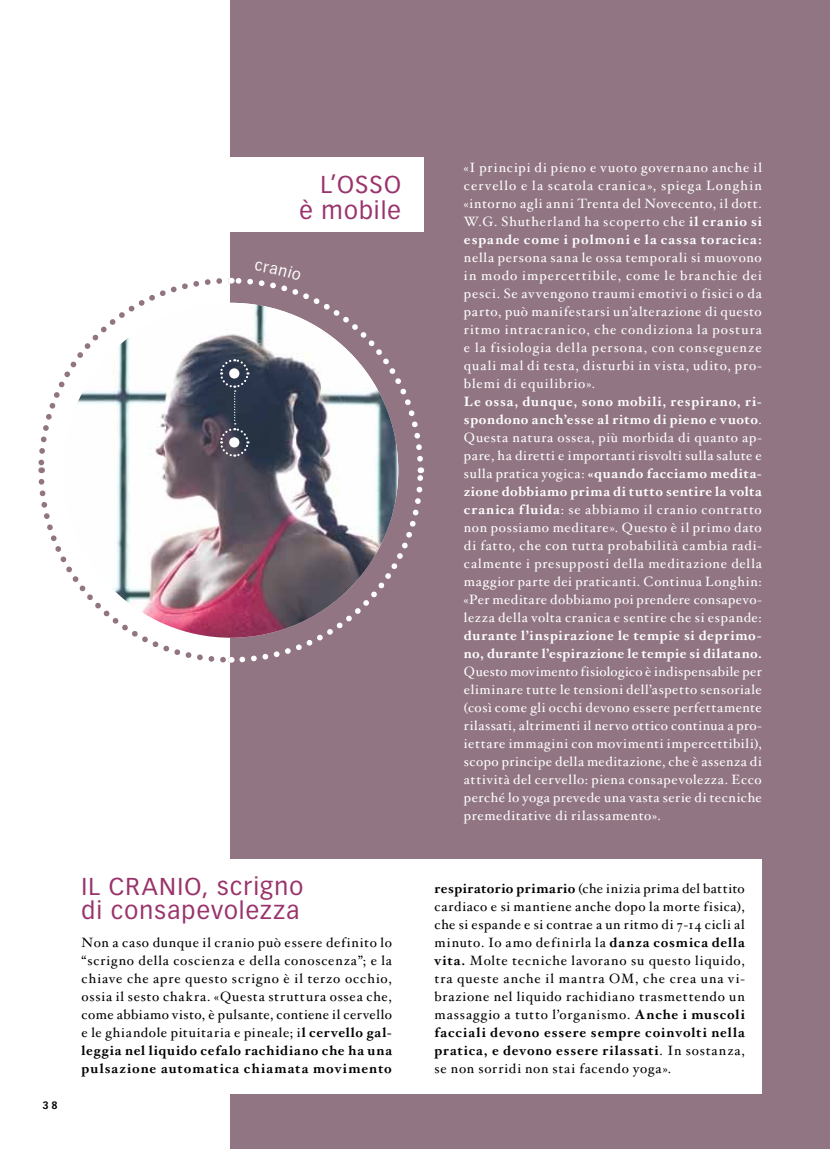
<style>
.page{position:relative;width:830px;height:1149px;background:#fff}
.page>*{position:absolute;margin:0;border:0;box-sizing:border-box;transform-origin:0 0}
.t1{font:24px/24px "Vectora LH";letter-spacing:.045em;color:#99336c}
.t2{font:13.5px/18px "Hoefler Text";letter-spacing:.055em;color:#fff;text-align:justify}
.t3{font:13.5px/18px "Hoefler Text";letter-spacing:.055em;color:#000;text-align:justify}
.t4{font:700 13.5px/18px "Hoefler Text";letter-spacing:.045em;color:#fff}
.t5{font:700 10.5px "Vectora LH";color:#000}
.s1{font-weight:700}
</style>
<div class="page">
<div style="left:230px;top:0;width:599px;height:1148px;background:#917582"></div>
<div style="left:65px;top:859px;width:696px;height:234px;background:#fff"></div>
<div style="left:169px;top:157px;width:254px;height:75px;background:#fff"></div>
<svg style="left:811px;top:655px;width:19px;height:494px"></svg>
<svg style="left:38px;top:277px;width:387px;height:386px"></svg>
<h1 class="t1" style="left:299px;top:172px;width:103px;line-height:25.7px;text-align:right">L’osso<br>è mobile</h1>
<p class="t5" style="left:43px;top:1098px;width:17px">3 8</p>
<h1 class="t1" style="left:82px;top:874px;width:223px">Il cranio, scrigno di consapevolezza</h1>
<p class="t3" style="left:82px;top:933px;width:312px">Non a caso dunque il cranio può essere definito lo “scrigno della coscienza e della conoscenza”; e la chiave che apre questo scrigno è il terzo occhio, ossia il sesto chakra. «Questa struttura ossea che, come abbiamo visto, è pulsante, contiene il cervello e le ghiandole pituitaria e pineale; i<span class="s1">l cervello gal&shy;leggia nel liquido cefalo rachidiano che ha una pulsazione automatica chiamata movimento</span></p>
<p class="t2" style="left:463px;top:159px;width:299px">«I principi di pieno e vuoto governano anche il cervello e la scatola cranica», spiega Longhin «intorno agli anni Trenta del Novecento, il dott.<br>W.G. Shutherland ha scoperto che <span class="s1">il cranio si espande come i polmoni e la cassa toracica:</span></p>
<p class="t2" style="left:463px;top:249px;width:299px">nella persona sana le ossa temporali si muovono in modo impercettibile, come le branchie dei pesci. Se avvengono traumi emotivi o fisici o da parto, può manifestarsi un’alterazione di questo ritmo intracranico, che condiziona la postura e la fisiologia della persona, con conseguenze quali mal di testa, disturbi in vista, udito, pro&shy;blemi di equilibrio».</p>
<p class="t2" style="left:463px;top:393px;width:299px"><span class="s1">Le ossa, dunque, sono mobili, respirano, ri&shy;spondono anch’esse al ritmo di pieno e vuoto</span>.<br>Questa natura ossea, più morbida di quanto ap&shy;pare, ha diretti e importanti risvolti sulla salute e sulla pratica yogica: <span class="s1">«quando facciamo medita&shy;zione dobbiamo prima di tutto sentire la volta cranica fluida</span>: se abbiamo il cranio contratto non possiamo meditare». Questo è il primo dato di fatto, che con tutta probabilità cambia radi&shy;calmente i presupposti della meditazione della maggior parte dei praticanti. Continua Longhin: «Per meditare dobbiamo poi prendere consapevo&shy;lezza della volta cranica e sentire che si espande:</p>
<p class="t4" style="left:463px;top:626px;width:299px">durante l’inspirazione le tempie si deprimo&shy;no, durante l’espirazione le tempie si dilatano.</p>
<p class="t2" style="left:463px;top:662px;width:299px">Questo movimento fisiologico è indispensabile per eliminare tutte le tensioni dell’aspetto sensoriale (così come gli occhi devono essere perfettamente rilassati, altrimenti il nervo ottico continua a pro&shy;iettare immagini con movimenti impercettibili), scopo principe della meditazione, che è assenza di attività del cervello: piena consapevolezza. Ecco perché lo yoga prevede una vasta serie di tecniche premeditative di rilassamento».</p>
<p class="t3" style="left:434px;top:879px;width:312px"><span class="s1">respiratorio primario</span> (che inizia prima del battito cardiaco e si mantiene anche dopo la morte fisica), che si espande e si contrae a un ritmo di 7-14 cicli al minuto. Io amo definirla la <span class="s1">danza cosmica della vita.</span> Molte tecniche lavorano su questo liquido, tra queste anche il mantra OM, che crea una vi&shy;brazione nel liquido rachidiano trasmettendo un massaggio a tutto l’organismo. <span class="s1">Anche i muscoli facciali devono essere sempre coinvolti nella pratica, e devono essere rilassati</span>. In sostanza, se non sorridi non stai facendo yoga».</p>
</div>
